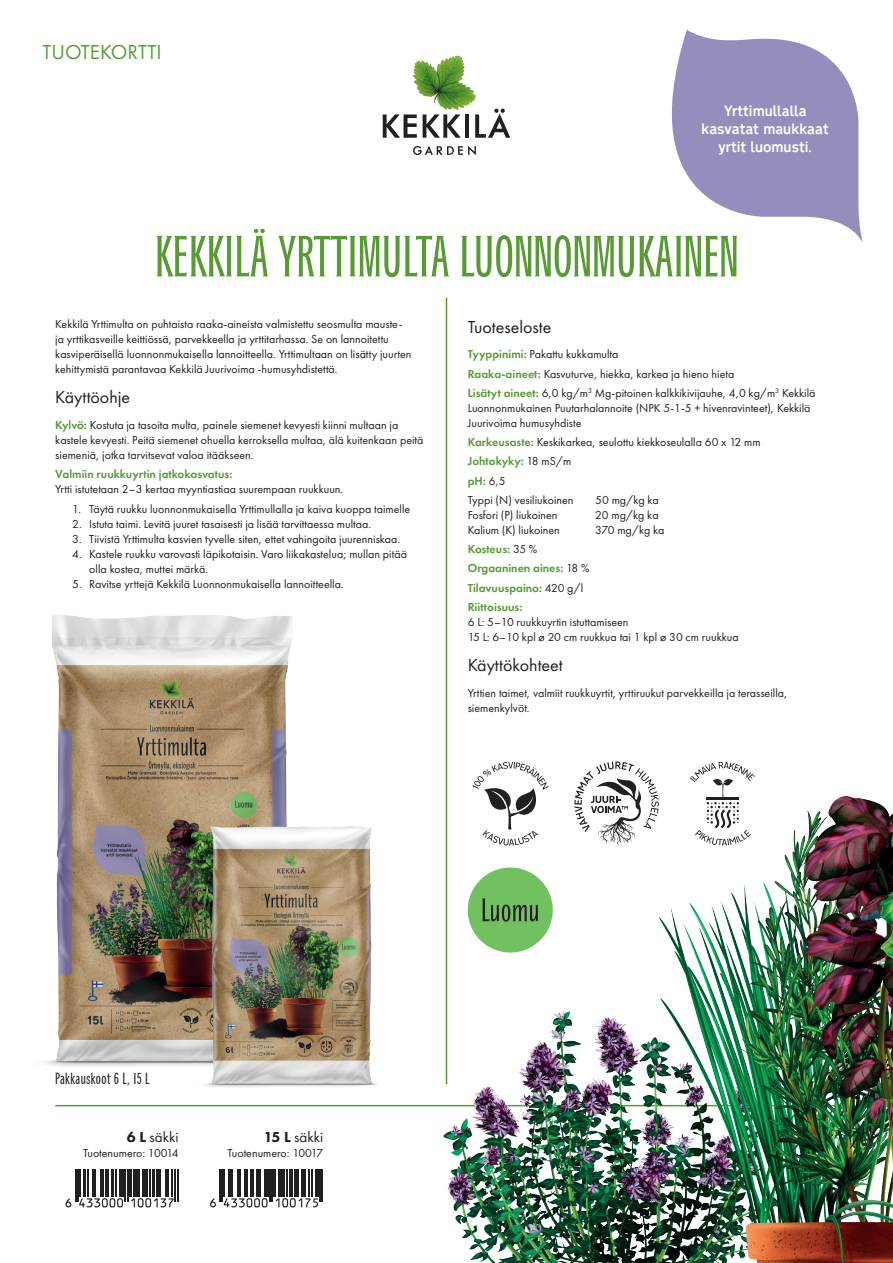
<style>
.page{position:relative;width:893px;height:1263px;background:#fff}
.page>*{position:absolute;margin:0;border:0;box-sizing:border-box;transform-origin:0 0}
.t1{font:54px "Baltra GD";color:#589b35}
.t2{font:21px "Futura PT";color:#589b35}
.t3{font:18px "Futura PT";color:#231f20}
.t4{font:15px "Baltra GD";letter-spacing:.03em;color:#231f20}
.t5{font:15px "Futura PT";color:#231f20}
.t6{font:500 13.5px/18px "Transport New";color:#fff;text-align:center}
.t7{font:12px/15px "Futura PT";color:#231f20}
.t8{font:600 12px/19.2px "Futura PT";color:#589b35}
.s1{font-weight:600;color:#589b35}
.s2{font-weight:400;color:#231f20}
.s3{font-weight:800}
</style>
<div class="page">
<hr style="left:446px;top:298px;width:1px;height:786px;background:#589b35">
<hr style="left:55px;top:1105px;width:783px;height:1px;background:#589b35">
<img style="left:415px;top:55px;width:44px;height:17px">
<svg style="left:383px;top:114px;width:34px;height:24px"></svg>
<svg style="left:423px;top:114px;width:38px;height:24px"></svg>
<hr style="left:465px;top:114px;width:4px;height:24px;background:#231f20">
<svg style="left:475px;top:109px;width:35px;height:29px"></svg>
<svg style="left:413px;top:146px;width:63px;height:9px"></svg>
<img style="left:44px;top:615px;width:346px;height:492px">
<img style="left:198px;top:816px;width:188px;height:275px">
<svg style="left:66px;top:1198px;width:5px;height:9px"></svg>
<hr style="left:75px;top:1169px;width:1px;height:33px;background:#231f20">
<hr style="left:77px;top:1169px;width:1px;height:33px;background:#231f20">
<svg style="left:79px;top:1169px;width:45px;height:38px"></svg>
<hr style="left:125px;top:1169px;width:1px;height:33px;background:#231f20">
<hr style="left:127px;top:1169px;width:1px;height:33px;background:#231f20">
<hr style="left:129px;top:1169px;width:3px;height:28px;background:#231f20">
<svg style="left:131px;top:1169px;width:43px;height:38px"></svg>
<hr style="left:175px;top:1169px;width:1px;height:33px;background:#231f20">
<hr style="left:177px;top:1169px;width:1px;height:33px;background:#231f20">
<svg style="left:210px;top:1198px;width:6px;height:9px"></svg>
<hr style="left:220px;top:1169px;width:1px;height:33px;background:#231f20">
<hr style="left:222px;top:1169px;width:1px;height:33px;background:#231f20">
<svg style="left:224px;top:1169px;width:44px;height:38px"></svg>
<hr style="left:269px;top:1169px;width:2px;height:33px;background:#231f20">
<hr style="left:272px;top:1169px;width:1px;height:33px;background:#231f20">
<hr style="left:274px;top:1169px;width:2px;height:28px;background:#231f20">
<svg style="left:276px;top:1169px;width:42px;height:38px"></svg>
<hr style="left:315px;top:1169px;width:3px;height:28px;background:#231f20">
<hr style="left:319px;top:1169px;width:1px;height:33px;background:#231f20">
<hr style="left:322px;top:1169px;width:1px;height:33px;background:#231f20">
<svg style="left:671px;top:30px;width:192px;height:213px;fill:#958ebd"></svg>
<svg style="left:472px;top:762px;width:77px;height:26px"></svg>
<svg style="left:690px;top:762px;width:65px;height:26px"></svg>
<svg style="left:577px;top:761px;width:79px;height:27px"></svg>
<img style="left:424px;top:788px;width:469px;height:475px">
<h2 class="t2" style="left:43px;top:39px;width:121px">TUOTEKORTTI</h2>
<p class="t6" style="left:701px;top:101px;width:129px">Yrttimullalla kasvatat maukkaat yrtit luomusti.</p>
<h1 class="t1" style="left:154px;top:225px;width:586px">KEKKILÄ YRTTIMULTA LUONNONMUKAINEN</h1>
<p class="t7" style="left:55px;top:316px;width:358px">Kekkilä Yrttimulta on puhtaista raaka-aineista valmistettu seosmulta mauste&shy;ja yrttikasveille keittiössä, parvekkeella ja yrttitarhassa. Se on lannoitettu kasviperäisellä luonnonmukaisella lannoitteella. Yrttimultaan on lisätty juurten kehittymistä parantavaa Kekkilä Juurivoima -humusyhdistettä.</p>
<h3 class="t3" style="left:55px;top:387px;width:77px">Käyttöohje</h3>
<p class="t7" style="left:55px;top:418px;width:370px"><span class="s1">Kylvö:</span> Kostuta ja tasoita multa, painele siemenet kevyesti kiinni multaan ja kastele kevyesti. Peitä siemenet ohuella kerroksella multaa, älä kuitenkaan peitä siemeniä, jotka tarvitsevat valoa itääkseen.</p>
<p class="t8" style="left:55px;top:465px;width:179px">Valmiin ruukkuyrtin jatkokasvatus:</p>
<p class="t7" style="left:55px;top:482px;width:290px">Yrtti istutetaan 2–3 kertaa myyntiastiaa suurempaan ruukkuun.</p>
<p class="t7" style="left:72px;top:501px;width:339px">1. Täytä ruukku luonnonmukaisella Yrttimullalla ja kaiva kuoppa taimelle</p>
<p class="t7" style="left:72px;top:516px;width:300px">2. Istuta taimi. Levitä juuret tasaisesti ja lisää tarvittaessa multaa.</p>
<p class="t7" style="left:72px;top:531px;width:330px">3. Tiivistä Yrttimulta kasvien tyvelle siten, ettet vahingoita juurenniskaa.</p>
<p class="t7" style="left:89px;top:546px;width:319px;text-indent:-17px">4. Kastele ruukku varovasti läpikotaisin. Varo liikakastelua; mullan pitää olla kostea, muttei märkä.</p>
<p class="t7" style="left:72px;top:576px;width:273px">5. Ravitse yrttejä Kekkilä Luonnonmukaisella lannoitteella.</p>
<h3 class="t3" style="left:468px;top:316px;width:85px">Tuoteseloste</h3>
<p class="t7" style="left:468px;top:345px;width:349px;line-height:19.2px"><span class="s1">Tyyppinimi:</span> Pakattu kukkamulta<br><span class="s1">Raaka-aineet:</span> Kasvuturve, hiekka, karkea ja hieno hieta<br><span class="s1">Lisätyt aineet:</span> 6,0 kg/m<sup>3</sup> Mg-pitoinen kalkkikivijauhe, 4,0 kg/m<sup>3</sup> Kekkilä</p>
<p class="t7" style="left:468px;top:400px;width:344px">Luonnonmukainen Puutarhalannoite (NPK 5-1-5 + hivenravinteet), Kekkilä<br>Juurivoima humusyhdiste</p>
<p class="t7" style="left:468px;top:432px;width:294px;line-height:19.2px"><span class="s1">Karkeusaste:</span> Keskikarkea, seulottu kiekkoseulalla 60 x 12 mm<br><span class="s1">Johtokyky:</span> 18 mS/m<br><span class="s1">pH:</span> 6,5<br>Typpi (N) vesiliukoinen</p>
<p class="t7" style="left:595px;top:492px;width:65px">50 mg/kg ka</p>
<p class="t7" style="left:468px;top:507px;width:91px">Fosfori (P) liukoinen</p>
<p class="t7" style="left:595px;top:507px;width:65px">20 mg/kg ka</p>
<p class="t7" style="left:468px;top:522px;width:94px">Kalium (K) liukoinen</p>
<p class="t7" style="left:595px;top:522px;width:71px">370 mg/kg ka</p>
<p class="t8" style="left:468px;top:539px;width:123px">Kosteus: <span class="s2">35 %<br></span>Orgaaninen aines: <span class="s2">18 %<br></span>Tilavuuspaino: <span class="s2">420 g/l<br></span>Riittoisuus:</p>
<p class="t7" style="left:468px;top:614px;width:272px">6 L: 5–10 ruukkuyrtin istuttamiseen<br>15 L: 6–10 kpl ø 20 cm ruukkua tai 1 kpl ø 30 cm ruukkua</p>
<h3 class="t3" style="left:468px;top:654px;width:96px">Käyttökohteet</h3>
<p class="t7" style="left:468px;top:685px;width:321px">Yrttien taimet, valmiit ruukkuyrtit, yrttiruukut parvekkeilla ja terasseilla, siemenkylvöt.</p>
<p class="t4" style="left:55px;top:1070px;width:96px">Pakkauskoot 6 L, 15 L</p>
<p class="t5" style="left:127px;top:1128px;width:53px"><span class="s3">6 L</span> säkki</p>
<p class="t7" style="left:83px;top:1145px;width:97px">Tuotenumero: 10014</p>
<p class="t5" style="left:264px;top:1128px;width:61px"><span class="s3">15 L</span> säkki</p>
<p class="t7" style="left:228px;top:1145px;width:97px">Tuotenumero: 10017</p>
</div>
